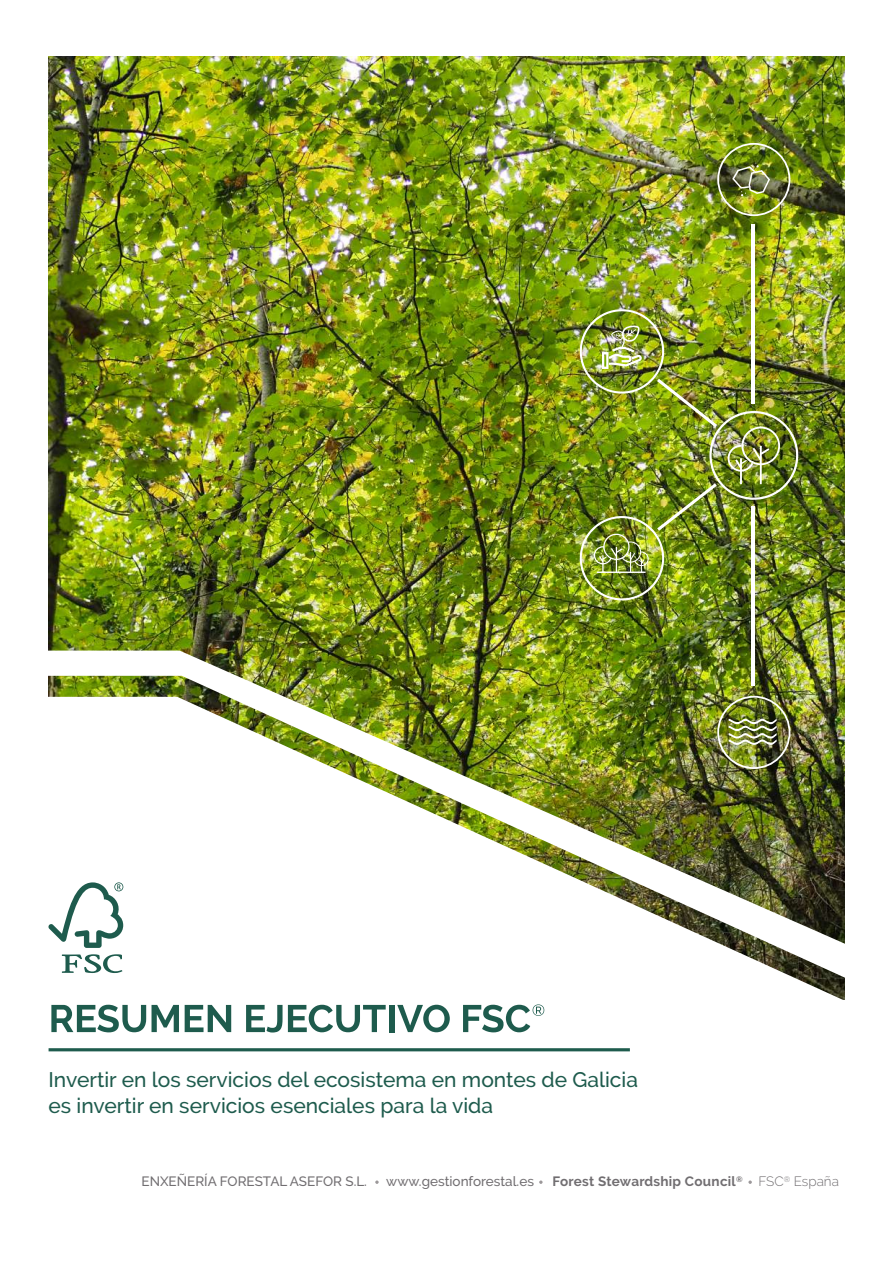
<style>
.page{position:relative;width:893px;height:1263px;background:#fff}
.page>*{position:absolute;margin:0;border:0;box-sizing:border-box;transform-origin:0 0}
.t1{font:500 21px/25.5px "Raleway";color:#1e5b4d}
.t2{font:500 13.5px "Raleway";color:#716e71}
.t3{font:700 13.5px "Raleway";letter-spacing:.02em;color:#716e71}
.t4{font:300 13.5px "Raleway";color:#716e71}
.t5{font:700 7.8px "Raleway";color:#716e71}
</style>
<div class="page">
<img style="left:49px;top:57px;width:795px;height:594px">
<img style="left:48px;top:651px;width:797px;height:46px">
<img style="left:48px;top:697px;width:797px;height:355px">
<img style="left:695px;top:673px;width:118px;height:119px">
<img style="left:717px;top:696px;width:73px;height:73px">
<img style="left:798px;top:388px;width:23px;height:134px">
<img style="left:557px;top:287px;width:130px;height:129px">
<img style="left:557px;top:493px;width:130px;height:130px">
<img style="left:695px;top:120px;width:118px;height:119px">
<img style="left:729px;top:600px;width:48px;height:108px">
<hr style="left:751px;top:506px;width:3px;height:179px;background:#fff">
<img style="left:729px;top:216px;width:48px;height:93px">
<hr style="left:751px;top:224px;width:3px;height:179px;background:#fff">
<img style="left:580px;top:309px;width:218px;height:291px">
<img style="left:717px;top:143px;width:73px;height:73px">
<svg style="left:748px;top:1180px;width:4px;height:4px"></svg>
<svg style="left:539px;top:1180px;width:4px;height:4px"></svg>
<svg style="left:375px;top:1180px;width:4px;height:4px"></svg>
<svg style="left:51px;top:1005px;width:95px;height:27px"></svg>
<svg style="left:152px;top:1005px;width:27px;height:27px"></svg>
<svg style="left:185px;top:1005px;width:46px;height:27px"></svg>
<svg style="left:246px;top:1005px;width:140px;height:27px"></svg>
<div style="left:389px;top:1005px;width:5px;height:27px;background:#1e5b4d"></div>
<svg style="left:397px;top:1005px;width:53px;height:27px"></svg>
<hr style="left:49px;top:1048px;width:581px;height:3px;background:#1e5b4d">
<svg style="left:62px;top:954px;width:61px;height:19px"></svg>
<svg style="left:48px;top:882px;width:75px;height:66px"></svg>
<svg style="left:463px;top:1004px;width:81px;height:28px"></svg>
<p class="t1" style="left:48px;top:1067px;width:591px">Invertir en los servicios del ecosistema en montes de Galicia es invertir en servicios esenciales para la vida</p>
<p class="t2" style="left:141px;top:1174px;width:227px">ENXEÑERÍA FORESTAL ASEFOR S.L.</p>
<p class="t2" style="left:386px;top:1174px;width:149px">www.gestionforestal.es</p>
<p class="t3" style="left:553px;top:1174px;width:185px">Forest Stewardship Council</p>
<p class="t5" style="left:736px;top:1175px;width:8px">®</p>
<p class="t4" style="left:759px;top:1174px;width:82px">FSC<sup>®</sup> España</p>
</div>
